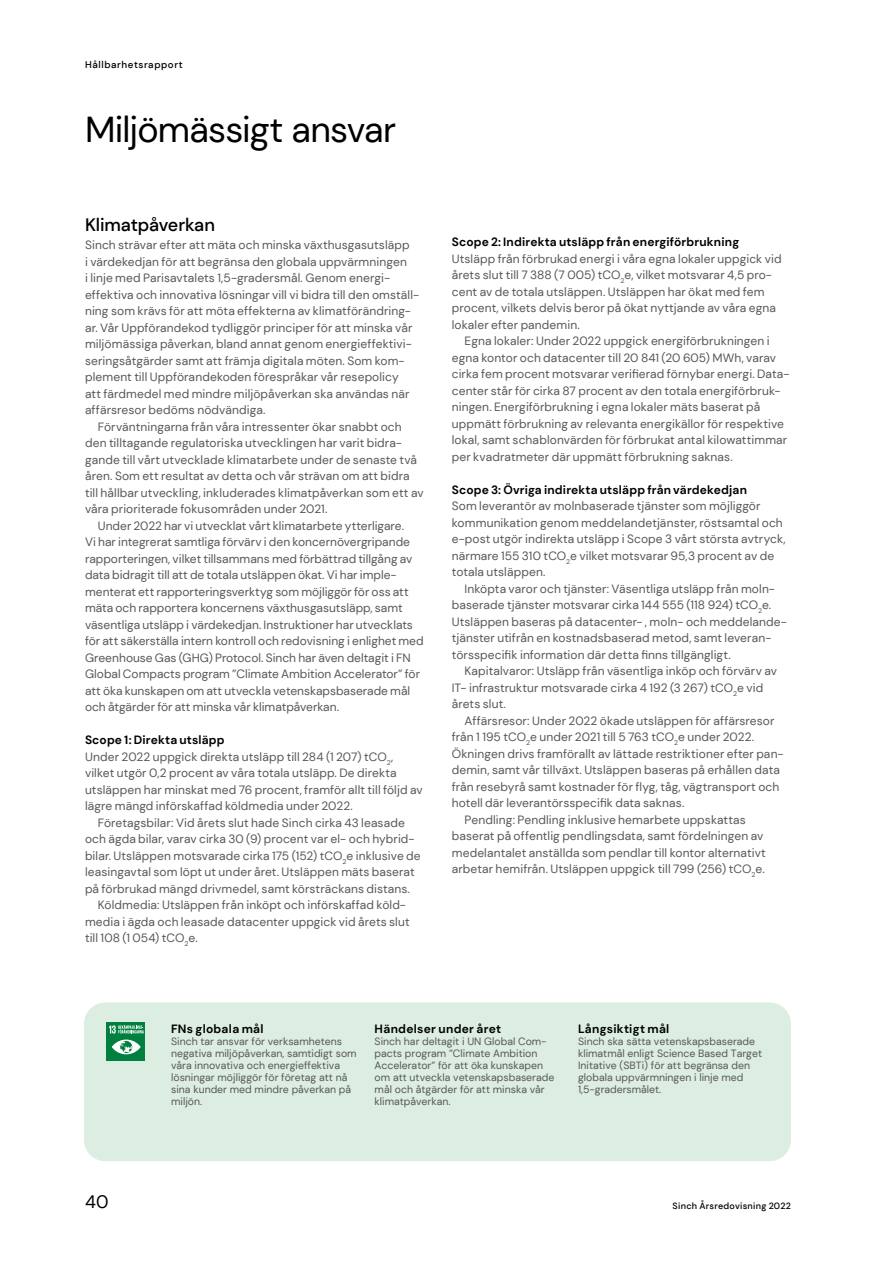
<style>
.page{position:relative;width:893px;height:1263px;background:#fff}
.page>*{position:absolute;margin:0;border:0;box-sizing:border-box;transform-origin:0 0}
.t1{font:36px "DM Sans";letter-spacing:-.02em;color:#000}
.t2{font:500 18px "DM Sans";letter-spacing:-.005em;color:#000}
.t3{font:18px "DM Sans";color:#000}
.t4{font:12px/16.5px "DM Sans";letter-spacing:.005em;color:#575756}
.t5{font:700 12px "DM Sans";letter-spacing:.015em;color:#000}
.t6{font:10.5px/12px "DM Sans";color:#575756}
.t7{font:500 9.75px "DM Sans";letter-spacing:.06em;color:#000}
.t8{font:500 9px "DM Sans";letter-spacing:.03em;color:#000}
.s1{font-weight:700;color:#000}
</style>
<div class="page">
<div style="left:84px;top:1002px;width:707px;height:159px;background:#dcede1;border-radius:21px"></div>
<div style="left:106px;top:1022px;width:39px;height:39px;background:#00803f"></div>
<svg style="left:112px;top:1039px;width:29px;height:15px"></svg>
<svg style="left:109px;top:1025px;width:35px;height:8px"></svg>
<p class="t7" style="left:85px;top:59px;width:99px">Hållbarhetsrapport</p>
<h1 class="t1" style="left:85px;top:107px;width:313px">Miljömässigt ansvar</h1>
<h2 class="t2" style="left:85px;top:214px;width:131px">Klimatpåverkan</h2>
<p class="t4" style="left:85px;top:237px;width:336px">Sinch strävar efter att mäta och minska växthusgasutsläpp<br>i värdekedjan för att begränsa den globala uppvärmningen<br>i linje med Parisavtalets 1,5-gradersmål. Genom energi&shy;effektiva och innovativa lösningar vill vi bidra till den omställ&shy;ning som krävs för att möta effekterna av klimatförändring&shy;ar. Vår Uppförandekod tydliggör principer för att minska vår miljömässiga påverkan, bland annat genom energieffektivi&shy;seringsåtgärder samt att främja digitala möten. Som kom&shy;plement till Uppförandekoden förespråkar vår resepolicy<br>att färdmedel med mindre miljöpåverkan ska användas när affärsresor bedöms nödvändiga.</p>
<p class="t4" style="left:98px;top:418px;width:305px">Förväntningarna från våra intressenter ökar snabbt och</p>
<p class="t4" style="left:85px;top:435px;width:319px">den tilltagande regulatoriska utvecklingen har varit bidra-</p>
<p class="t4" style="left:85px;top:451px;width:334px">gande till vårt utvecklade klimatarbete under de senaste två</p>
<p class="t4" style="left:85px;top:468px;width:326px">åren. Som ett resultat av detta och vår strävan om att bidra</p>
<p class="t4" style="left:85px;top:484px;width:340px">till hållbar utveckling, inkluderades klimatpåverkan som ett av</p>
<p class="t4" style="left:85px;top:501px;width:244px">våra prioriterade fokusområden under 2021.</p>
<p class="t4" style="left:98px;top:517px;width:308px">Under 2022 har vi utvecklat vårt klimatarbete ytterligare.</p>
<p class="t4" style="left:85px;top:534px;width:327px">Vi har integrerat samtliga förvärv i den koncernövergripande</p>
<p class="t4" style="left:85px;top:550px;width:329px">rapporteringen, vilket tillsammans med förbättrad tillgång av</p>
<p class="t4" style="left:85px;top:567px;width:313px">data bidragit till att de totala utsläppen ökat. Vi har imple-</p>
<p class="t4" style="left:85px;top:583px;width:325px">menterat ett rapporteringsverktyg som möjliggör för oss att</p>
<p class="t4" style="left:85px;top:600px;width:319px">mäta och rapportera koncernens växthusgasutsläpp, samt</p>
<p class="t4" style="left:85px;top:616px;width:329px">väsentliga utsläpp i värdekedjan. Instruktioner har utvecklats</p>
<p class="t4" style="left:85px;top:633px;width:340px">för att säkerställa intern kontroll och redovisning i enlighet med</p>
<p class="t4" style="left:85px;top:649px;width:327px">Greenhouse Gas (GHG) Protocol. Sinch har även deltagit i FN</p>
<p class="t4" style="left:85px;top:666px;width:337px">Global Compacts program ”Climate Ambition Accelerator” för</p>
<p class="t4" style="left:85px;top:682px;width:327px">att öka kunskapen om att utveckla vetenskapsbaserade mål</p>
<p class="t4" style="left:85px;top:699px;width:256px">och åtgärder för att minska vår klimatpåverkan.</p>
<p class="t4" style="left:85px;top:732px;width:339px"><span class="s1">Scope 1: Direkta utsläpp<br></span>Under 2022 uppgick direkta utsläpp till 284 (1 207) tCO<sub>2</sub>, vilket utgör 0,2 procent av våra totala utsläpp. De direkta utsläppen har minskat med 76 procent, framför allt till följd av lägre mängd införskaffad köldmedia under 2022.</p>
<p class="t4" style="left:98px;top:814px;width:309px">Företagsbilar: Vid årets slut hade Sinch cirka 43 leasade</p>
<p class="t4" style="left:85px;top:831px;width:331px">och ägda bilar, varav cirka 30 (9) procent var el- och hybrid-</p>
<p class="t4" style="left:85px;top:847px;width:337px">bilar. Utsläppen motsvarade cirka 175 (152) tCO<sub>2</sub>e inklusive de</p>
<p class="t4" style="left:85px;top:864px;width:331px">leasingavtal som löpt ut under året. Utsläppen mäts baserat</p>
<p class="t4" style="left:85px;top:880px;width:326px">på förbrukad mängd drivmedel, samt körsträckans distans.</p>
<p class="t4" style="left:98px;top:897px;width:308px">Köldmedia: Utsläppen från inköpt och införskaffad köld-</p>
<p class="t4" style="left:85px;top:913px;width:326px">media i ägda och leasade datacenter uppgick vid årets slut</p>
<p class="t4" style="left:85px;top:930px;width:114px">till 108 (1 054) tCO<sub>2</sub>e.</p>
<p class="t5" style="left:452px;top:234px;width:289px">Scope 2: Indirekta utsläpp från energiförbrukning</p>
<p class="t4" style="left:452px;top:250px;width:331px">Utsläpp från förbrukad energi i våra egna lokaler uppgick vid årets slut till 7 388 (7 005) tCO<sub>2</sub>e, vilket motsvarar 4,5 pro&shy;cent av de totala utsläppen. Utsläppen har ökat med fem procent, vilkets delvis beror på ökat nyttjande av våra egna lokaler efter pandemin.</p>
<p class="t4" style="left:452px;top:333px;width:339px;text-indent:13px">Egna lokaler: Under 2022 uppgick energiförbrukningen i egna kontor och datacenter till 20 841 (20 605) MWh, varav cirka fem procent motsvarar verifierad förnybar energi. Data&shy;center står för cirka 87 procent av den totala energiförbruk&shy;ningen. Energiförbrukning i egna lokaler mäts baserat på uppmätt förbrukning av relevanta energikällor för respektive lokal, samt schablonvärden för förbrukat antal kilowattimmar per kvadratmeter där uppmätt förbrukning saknas.</p>
<p class="t5" style="left:452px;top:482px;width:297px">Scope 3: Övriga indirekta utsläpp från värdekedjan</p>
<p class="t4" style="left:452px;top:498px;width:335px">Som leverantör av molnbaserade tjänster som möjliggör kommunikation genom meddelandetjänster, röstsamtal och e-post utgör indirekta utsläpp i Scope 3 vårt största avtryck, närmare 155 310 tCO<sub>2</sub>e vilket motsvarar 95,3 procent av de totala utsläppen.</p>
<p class="t4" style="left:452px;top:580px;width:335px;text-indent:13px">Inköpta varor och tjänster: Väsentliga utsläpp från moln&shy;baserade tjänster motsvarar cirka 144 555 (118 924) tCO<sub>2</sub>e.<br>Utsläppen baseras på datacenter- , moln- och meddelande&shy;tjänster utifrån en kostnadsbaserad metod, samt leveran&shy;törsspecifik information där detta finns tillgängligt.</p>
<p class="t4" style="left:452px;top:663px;width:327px;text-indent:13px">Kapitalvaror: Utsläpp från väsentliga inköp och förvärv av<br>IT- infrastruktur motsvarade cirka 4 192 (3 267) tCO<sub>2</sub>e vid årets slut.</p>
<p class="t4" style="left:465px;top:712px;width:311px">Affärsresor: Under 2022 ökade utsläppen för affärsresor</p>
<p class="t4" style="left:452px;top:729px;width:304px">från 1 195 tCO<sub>2</sub>e under 2021 till 5 763 tCO<sub>2</sub>e under 2022.</p>
<p class="t4" style="left:452px;top:745px;width:333px">Ökningen drivs framförallt av lättade restriktioner efter pan-</p>
<p class="t4" style="left:452px;top:762px;width:330px">demin, samt vår tillväxt. Utsläppen baseras på erhållen data</p>
<p class="t4" style="left:452px;top:778px;width:329px">från resebyrå samt kostnader för flyg, tåg, vägtransport och</p>
<p class="t4" style="left:452px;top:795px;width:234px">hotell där leverantörsspecifik data saknas.</p>
<p class="t4" style="left:465px;top:811px;width:283px">Pendling: Pendling inklusive hemarbete uppskattas</p>
<p class="t4" style="left:452px;top:828px;width:313px">baserat på offentlig pendlingsdata, samt fördelningen av</p>
<p class="t4" style="left:452px;top:844px;width:316px">medelantalet anställda som pendlar till kontor alternativt</p>
<p class="t4" style="left:452px;top:861px;width:314px">arbetar hemifrån. Utsläppen uppgick till 799 (256) tCO<sub>2</sub>e.</p>
<p class="t5" style="left:171px;top:1022px;width:94px">FNs globala mål</p>
<p class="t6" style="left:171px;top:1036px;width:187px">Sinch tar ansvar för verksamhetens negativa miljöpåverkan, samtidigt som våra innovativa och energieffektiva lösningar möjliggör för företag att nå sina kunder med mindre påverkan på miljön.</p>
<p class="t5" style="left:375px;top:1022px;width:128px">Händelser under året</p>
<p class="t6" style="left:375px;top:1036px;width:181px">Sinch har deltagit i UN Global Com&shy;pacts program ”Climate Ambition<br>Accelerator” för att öka kunskapen om att utveckla vetenskapsbaserade mål och åtgärder för att minska vår klimatpåverkan.</p>
<p class="t5" style="left:578px;top:1022px;width:93px">Långsiktigt mål</p>
<p class="t6" style="left:578px;top:1036px;width:186px">Sinch ska sätta vetenskapsbaserade klimatmål enligt Science Based Target Initative (SBTi) för att begränsa den globala uppvärmningen i linje med 1,5-gradersmålet.</p>
<h2 class="t3" style="left:85px;top:1190px;width:25px">40</h2>
<p class="t8" style="left:673px;top:1200px;width:120px">Sinch Årsredovisning 2022</p>
</div>
